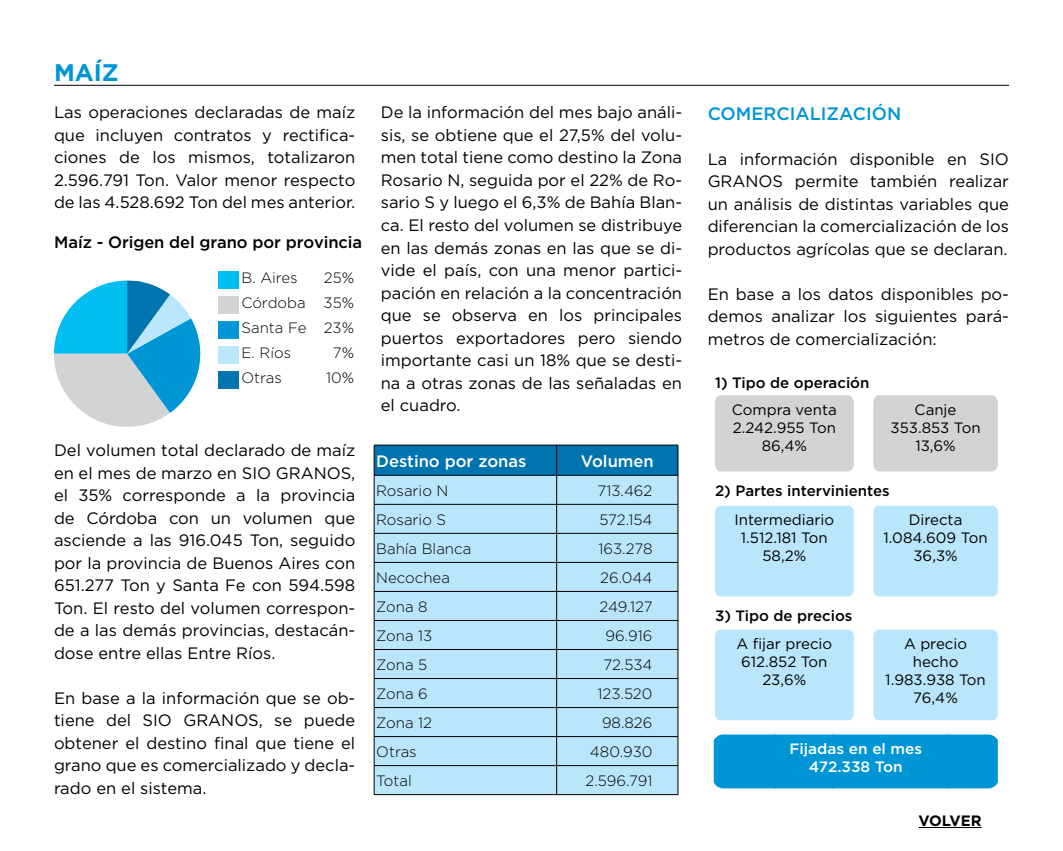
<style>
.page{position:relative;width:1063px;height:851px;background:#fff}
.page>*{position:absolute;margin:0;border:0;box-sizing:border-box;transform-origin:0 0}
.t1{font:700 24px "Gotham";color:#0095d5}
.t2{font:500 18px "Gotham";color:#0095d5}
.t3{font:16.5px/22.5px "Gotham";color:#000;text-align:justify}
.t4{font:500 16.5px "Gotham";letter-spacing:-.005em;color:#010101}
.t5{font:500 16.5px "Gotham";color:#fff}
.t6{font:300 15px/25px "Gotham";color:#000;text-align:justify}
.t7{font:15px/18px "Gotham";color:#000;text-align:center}
.t8{font:500 15px "Gotham";color:#000}
.t9{font:500 15px/18px "Gotham";color:#fff;text-align:center}
.t10{font:700 15px "Gotham";color:#000}
</style>
<div class="page">
<hr style="left:54px;top:85px;width:955px;height:1px;background:#000">
<div style="left:218px;top:271px;width:21px;height:17px;background:#00bdf2"></div>
<div style="left:218px;top:297px;width:21px;height:16px;background:#d1d3d4"></div>
<div style="left:218px;top:322px;width:21px;height:16px;background:#0095d5"></div>
<div style="left:218px;top:347px;width:21px;height:16px;background:#b9e6fa"></div>
<div style="left:218px;top:372px;width:21px;height:16px;background:#0074ae"></div>
<svg style="left:54px;top:280px;width:147px;height:147px"></svg>
<svg style="left:374px;top:445px;width:305px;height:349px;background:#a2d2e9"></svg>
<hr style="left:374px;top:794px;width:183px;height:1px;background:#000">
<hr style="left:557px;top:794px;width:121px;height:1px;background:#000">
<div style="left:715px;top:395px;width:139px;height:76px;background:#d1d3d4"></div>
<div style="left:873px;top:395px;width:125px;height:76px;background:#d1d3d4"></div>
<div style="left:715px;top:505px;width:139px;height:91px;background:#b9e6fa"></div>
<div style="left:873px;top:505px;width:125px;height:91px;background:#b9e6fa"></div>
<div style="left:715px;top:629px;width:139px;height:91px;background:#b9e6fa"></div>
<div style="left:714px;top:734px;width:284px;height:54px;background:#0095d5"></div>
<div style="left:873px;top:629px;width:125px;height:91px;background:#b9e6fa"></div>
<hr style="left:919px;top:827px;width:63px;height:1px;background:#000">
<h1 class="t1" style="left:54px;top:56px;width:66px">MAÍZ</h1>
<p class="t3" style="left:54px;top:101px;width:303px">Las operaciones declaradas de maíz que incluyen contratos y rectifica&shy;ciones de los mismos, totalizaron 2.596.791 Ton. Valor menor respecto de las 4.528.692 Ton del mes anterior.</p>
<p class="t4" style="left:54px;top:232px;width:310px">Maíz - Origen del grano por provincia</p>
<p class="t6" style="left:242px;top:265px;width:58px">B. Aires</p>
<p class="t6" style="left:242px;top:265px;width:114px;text-indent:82px">25% Córdoba 35% Santa Fe 23% E. Ríos</p>
<p class="t6" style="left:333px;top:340px;width:23px">7%</p>
<p class="t6" style="left:242px;top:365px;width:42px">Otras</p>
<p class="t6" style="left:326px;top:365px;width:30px">10%</p>
<p class="t3" style="left:54px;top:438px;width:303px">Del volumen total declarado de maíz en el mes de marzo en SIO GRANOS, el 35% corresponde a la provincia de Córdoba con un volumen que asciende a las 916.045 Ton, seguido por la provincia de Buenos Aires con 651.277 Ton y Santa Fe con 594.598<br>Ton. El resto del volumen correspon&shy;de a las demás provincias, destacán&shy;dose entre ellas Entre Ríos.</p>
<p class="t3" style="left:54px;top:686px;width:303px">En base a la información que se ob&shy;tiene del SIO GRANOS, se puede obtener el destino final que tiene el grano que es comercializado y decla&shy;rado en el sistema.</p>
<p class="t3" style="left:381px;top:101px;width:303px">De la información del mes bajo análi&shy;sis, se obtiene que el 27,5% del volu&shy;men total tiene como destino la Zona Rosario N, seguida por el 22% de Ro&shy;sario S y luego el 6,3% de Bahía Blan&shy;ca. El resto del volumen se distribuye en las demás zonas en las que se di&shy;vide el país, con una menor partici&shy;pación en relación a la concentración que se observa en los principales puertos exportadores pero siendo importante casi un 18% que se desti&shy;na a otras zonas de las señaladas en el cuadro.</p>
<p class="t2" style="left:708px;top:101px;width:195px">COMERCIALIZACIÓN</p>
<p class="t3" style="left:708px;top:147px;width:303px">La información disponible en SIO GRANOS permite también realizar un análisis de distintas variables que diferencian la comercialización de los productos agrícolas que se declaran.</p>
<p class="t3" style="left:708px;top:282px;width:303px">En base a los datos disponibles po&shy;demos analizar los siguientes pará&shy;metros de comercialización:</p>
<p class="t8" style="left:715px;top:372px;width:156px">1) Tipo de operación</p>
<p class="t7" style="left:732px;top:400px;width:106px">Compra venta<br>2.242.955 Ton<br>86,4%</p>
<p class="t7" style="left:891px;top:400px;width:92px">Canje<br>353.853 Ton<br>13,6%</p>
<p class="t5" style="left:376px;top:450px;width:152px">Destino por zonas</p>
<p class="t5" style="left:581px;top:450px;width:74px">Volumen</p>
<p class="t6" style="left:376px;top:477px;width:74px">Rosario N</p>
<p class="t6" style="left:597px;top:477px;width:57px">713.462</p>
<p class="t6" style="left:376px;top:506px;width:71px">Rosario S</p>
<p class="t6" style="left:600px;top:506px;width:54px">572.154</p>
<p class="t6" style="left:376px;top:535px;width:97px">Bahía Blanca</p>
<p class="t6" style="left:599px;top:535px;width:55px">163.278</p>
<p class="t6" style="left:376px;top:564px;width:75px">Necochea</p>
<p class="t6" style="left:600px;top:564px;width:54px">26.044</p>
<p class="t6" style="left:376px;top:593px;width:53px">Zona 8</p>
<p class="t6" style="left:600px;top:593px;width:54px">249.127</p>
<p class="t6" style="left:376px;top:622px;width:58px">Zona 13</p>
<p class="t6" style="left:605px;top:622px;width:48px">96.916</p>
<p class="t6" style="left:376px;top:651px;width:52px">Zona 5</p>
<p class="t6" style="left:603px;top:651px;width:50px">72.534</p>
<p class="t6" style="left:376px;top:680px;width:53px">Zona 6</p>
<p class="t6" style="left:598px;top:680px;width:56px">123.520</p>
<p class="t6" style="left:376px;top:709px;width:57px">Zona 12</p>
<p class="t6" style="left:602px;top:709px;width:52px">98.826</p>
<p class="t6" style="left:376px;top:738px;width:42px">Otras</p>
<p class="t6" style="left:590px;top:738px;width:64px">480.930</p>
<p class="t6" style="left:376px;top:767px;width:37px">Total</p>
<p class="t6" style="left:586px;top:767px;width:68px">2.596.791</p>
<p class="t8" style="left:715px;top:481px;width:176px">2) Partes intervinientes</p>
<p class="t7" style="left:734px;top:510px;width:101px">Intermediario<br>1.512.181 Ton<br>58,2%</p>
<p class="t7" style="left:884px;top:510px;width:106px">Directa<br>1.084.609 Ton<br>36,3%</p>
<p class="t8" style="left:715px;top:605px;width:139px">3) Tipo de precios</p>
<p class="t7" style="left:736px;top:634px;width:97px">A fijar precio<br>612.852 Ton<br>23,6%</p>
<p class="t7" style="left:885px;top:634px;width:102px">A precio hecho<br>1.983.938 Ton<br>76,4%</p>
<p class="t9" style="left:789px;top:739px;width:134px">Fijadas en el mes<br>472.338 Ton</p>
<p class="t10" style="left:919px;top:810px;width:65px">VOLVER</p>
</div>
